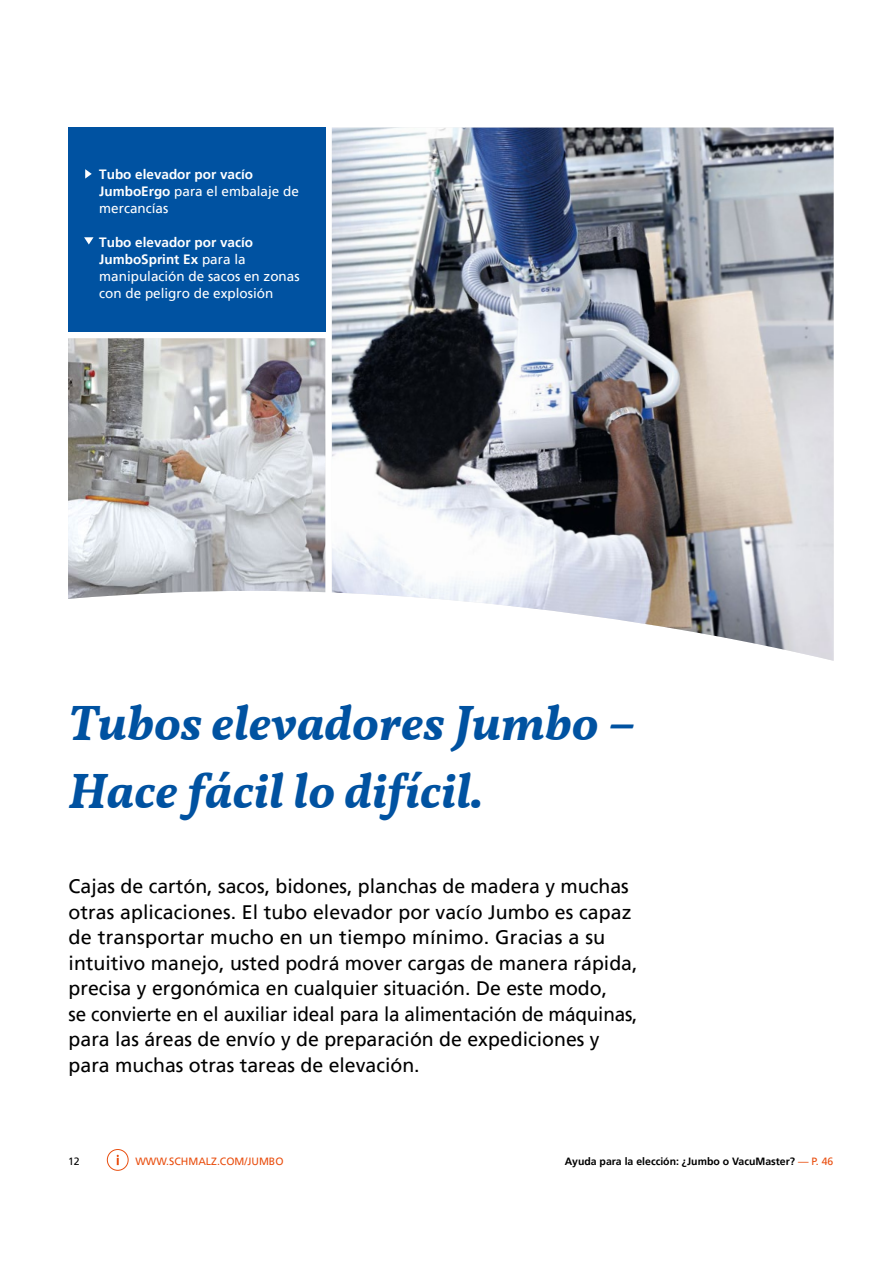
<style>
.page{position:relative;width:893px;height:1263px;background:#fff}
.page>*{position:absolute;margin:0;border:0;box-sizing:border-box;transform-origin:0 0}
.t1{font:italic 700 49.5px/67.9px "SCHMALZ Vollkorn";color:#0052a1}
.t2{font:19.5px/25.5px "Frutiger LT Pro";color:#000}
.t3{font:13.5px/17px "Frutiger LT Pro";color:#fff}
.t4{font:700 13.5px/17px "Frutiger LT Pro";color:#fff}
.t5{font:700 10.5px "Frutiger LT Pro";color:#000}
.t6{font:10.5px "Frutiger LT Pro";color:#e94e0f}
.t7{font:10.5px "Frutiger LT Pro";color:#000}
.s1{font-weight:400}
.s2{font-weight:700}
.s3{font-weight:400;color:#e94e0f}
</style>
<div class="page">
<div style="left:107px;top:1149px;width:21px;height:21px;border:1px solid #e94e0f;border-radius:50%"></div>
<svg style="left:117px;top:1155px;width:2px;height:10px"></svg>
<div style="left:68px;top:128px;width:257px;height:204px;background:#0052a1"></div>
<img style="left:332px;top:128px;width:502px;height:533px">
<img style="left:68px;top:338px;width:257px;height:261px">
<svg style="left:85px;top:169px;width:7px;height:10px"></svg>
<svg style="left:84px;top:237px;width:10px;height:7px"></svg>
<p class="t4" style="left:99px;top:165px;width:201px">Tubo elevador por vacío<br>JumboErgo <span class="s1">para el embalaje de mercancías</span></p>
<p class="t3" style="left:99px;top:234px;width:202px"><span class="s2">Tubo elevador por vacío<br>JumboSprint Ex</span> para la manipulación de sacos en zonas con de peligro de explosión</p>
<h1 class="t1" style="left:68px;top:690px;width:569px">Tubos elevadores Jumbo –<br>Hace fácil lo difícil.</h1>
<p class="t2" style="left:69px;top:874px;width:570px">Cajas de cartón, sacos, bidones, planchas de madera y muchas otras aplicaciones. El tubo elevador por vacío Jumbo es capaz de transportar mucho en un tiempo mínimo. Gracias a su intuitivo manejo, usted podrá mover cargas de manera rápida, precisa y ergonómica en cualquier situación. De este modo,<br>se convierte en el auxiliar ideal para la alimentación de máquinas, para las áreas de envío y de preparación de expediciones y para muchas otras tareas de elevación.</p>
<p class="t7" style="left:68px;top:1155px;width:13px">12</p>
<p class="t6" style="left:135px;top:1155px;width:150px">WWW.SCHMALZ.COM/JUMBO</p>
<p class="t5" style="left:565px;top:1155px;width:270px">Ayuda para la elección: ¿Jumbo o VacuMaster? <span class="s3">— P. 46</span></p>
</div>
